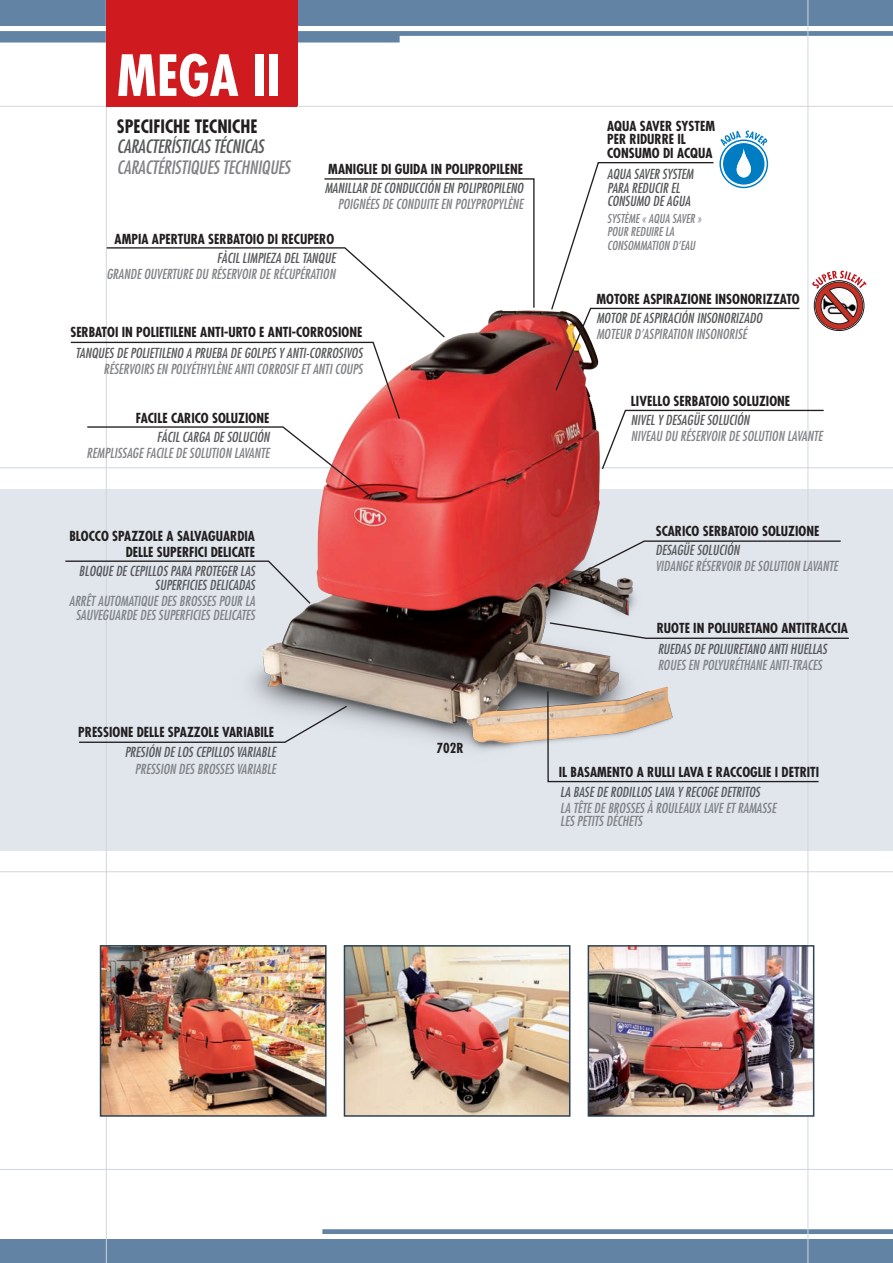
<style>
.page{position:relative;width:893px;height:1263px;background:#fff}
.page>*{position:absolute;margin:0;border:0;box-sizing:border-box;transform-origin:0 0}
.t1{font:700 condensed 55.2px "Futura";color:#fff}
.t2{font:italic condensed 18px "Futura";letter-spacing:-.01em;color:#808285}
.t3{font:italic condensed 18px "Futura";letter-spacing:-.01em;color:#57585a}
.t4{font:700 condensed 18px "Futura";color:#231f20}
.t5{font:italic condensed 13.5px "Futura";color:#808285}
.t6{font:700 condensed 13.5px/13.5px "Futura";color:#231f20}
.t7{font:italic condensed 13.5px/13.5px "Futura";color:#57585a}
.t8{font:italic condensed 12.15px/13.5px "Futura";color:#808285}
.t9{font:italic condensed 12px/13.5px "Futura";color:#808285}
</style>
<div class="page">
<div style="left:0;top:0;width:893px;height:26px;background:#6283a3"></div>
<svg style="left:0;top:31px;width:893px;height:12px"></svg>
<div style="left:0;top:1239px;width:893px;height:24px;background:#6283a3"></div>
<svg style="left:322px;top:1222px;width:571px;height:12px"></svg>
<div style="left:0;top:489px;width:893px;height:361px;background:#e1e6ed"></div>
<hr style="left:106px;top:0;width:1px;height:1263px;background:#d0d6de">
<hr style="left:0;top:467px;width:893px;height:1px;background:#d0d6de">
<hr style="left:0;top:871px;width:893px;height:1px;background:#d0d6de">
<hr style="left:0;top:106px;width:893px;height:1px;background:#d0d6de">
<hr style="left:0;top:1169px;width:893px;height:1px;background:#d0d6de">
<hr style="left:807px;top:0;width:1px;height:1263px;background:#d0d6de">
<img style="left:250px;top:310px;width:418px;height:441px">
<div style="left:106px;top:0;width:191px;height:106px;background:#cf1a20"></div>
<img style="left:591px;top:948px;width:220px;height:166px">
<div style="left:588px;top:945px;width:226px;height:172px;border:2px solid #2c4255"></div>
<img style="left:103px;top:948px;width:221px;height:166px">
<div style="left:100px;top:945px;width:227px;height:172px;border:2px solid #2c4255"></div>
<img style="left:347px;top:948px;width:220px;height:166px">
<div style="left:344px;top:945px;width:226px;height:172px;border:2px solid #2c4255"></div>
<svg style="left:547px;top:690px;width:272px;height:93px"></svg>
<svg style="left:601px;top:409px;width:224px;height:62px"></svg>
<svg style="left:548px;top:621px;width:301px;height:19px"></svg>
<svg style="left:79px;top:704px;width:269px;height:40px"></svg>
<svg style="left:65px;top:560px;width:247px;height:45px"></svg>
<svg style="left:566px;top:540px;width:275px;height:42px"></svg>
<svg style="left:86px;top:426px;width:285px;height:71px"></svg>
<svg style="left:70px;top:178px;width:465px;height:242px"></svg>
<svg style="left:812px;top:271px;width:55px;height:58px"></svg>
<svg style="left:550px;top:130px;width:250px;height:262px"></svg>
<h1 class="t1" style="left:117px;top:40px;width:165px">MEGA II</h1>
<h2 class="t4" style="left:117px;top:115px;width:142px">SPECIFICHE TECNICHE</h2>
<h2 class="t3" style="left:117px;top:136px;width:42px">CARACTERÍSTI</h2>
<h2 class="t3" style="left:190px;top:136px;width:74px">CAS TÉCNI CAS</h2>
<h2 class="t2" style="left:117px;top:156px;width:161px">CARACTÉRISTIQUES TECHNIQUES</h2>
<p class="t6" style="left:328px;top:162px;width:17px">MANIGLIE</p>
<p class="t6" style="left:381px;top:162px;width:22px">DI GUIDA</p>
<p class="t6" style="left:431px;top:162px;width:22px">IN POLIPROPILENE</p>
<p class="t7" style="left:325px;top:181px;width:72px">MANILLAR DE CONDU</p>
<p class="t7" style="left:414px;top:181px;width:49px">CCIÓN EN POLIPROPILENO</p>
<p class="t5" style="left:338px;top:196px;width:70px">POIGN ÉES DE CONDUITE</p>
<p class="t5" style="left:441px;top:196px;width:79px">EN POLYPROPYLÈNE</p>
<p class="t6" style="left:115px;top:232px;width:15px">AMPIA</p>
<p class="t6" style="left:152px;top:232px;width:8px">APERTURA</p>
<p class="t6" style="left:208px;top:232px;width:8px">SERBATOIO</p>
<p class="t6" style="left:268px;top:232px;width:22px">DI RECUPERO</p>
<p class="t7" style="left:217px;top:251px;width:32px">FÀCIL LIMPIEZ</p>
<p class="t7" style="left:276px;top:251px;width:56px">A DEL TANQUE</p>
<p class="t5" style="left:106px;top:266px;width:45px">GRANDE OUVERTURE</p>
<p class="t5" style="left:196px;top:266px;width:32px">DU RÉSERVOIR</p>
<p class="t5" style="left:259px;top:266px;width:62px">DE RÉCUPÉRATION</p>
<p class="t6" style="left:70px;top:326px;width:13px">SERBATOI</p>
<p class="t6" style="left:122px;top:326px;width:21px">IN POLIETILENE</p>
<p class="t6" style="left:200px;top:326px;width:7px">ANTI</p>
<p class="t6" style="left:224px;top:326px;width:12px">-URTO</p>
<p class="t6" style="left:259px;top:326px;width:16px">E ANTI</p>
<p class="t6" style="left:292px;top:326px;width:12px">-CORROSIONE</p>
<p class="t7" style="left:76px;top:346px;width:61px">TANQUES DE POLIETILENO</p>
<p class="t7" style="left:186px;top:346px;width:15px">A PRUEB</p>
<p class="t7" style="left:222px;top:346px;width:29px">A DE GOLPES</p>
<p class="t7" style="left:279px;top:346px;width:43px">Y ANTI-CORROSIVOS</p>
<p class="t5" style="left:103px;top:361px;width:17px">RÉSERVOIRS</p>
<p class="t5" style="left:157px;top:361px;width:112px">EN POLYÉTH YLÈNE ANTI CORROSIF</p>
<p class="t5" style="left:301px;top:361px;width:46px">ET ANTI COUPS</p>
<p class="t6" style="left:136px;top:411px;width:12px">FACILE</p>
<p class="t6" style="left:171px;top:411px;width:8px">CARICO</p>
<p class="t6" style="left:212px;top:411px;width:8px">SOLUZIONE</p>
<p class="t7" style="left:157px;top:430px;width:114px">FÁCIL CA RGA DE SOLUCIÓN</p>
<p class="t5" style="left:87px;top:445px;width:12px">REMPLISS</p>
<p class="t5" style="left:127px;top:445px;width:69px">AGE FACILE DE SOLUTION</p>
<p class="t5" style="left:234px;top:445px;width:27px">LAVANTE</p>
<p class="t6" style="left:69px;top:529px;width:14px">BLOCCO</p>
<p class="t6" style="left:112px;top:529px;width:8px">SPAZZOLE</p>
<p class="t6" style="left:167px;top:529px;width:18px">A SALVAGUARDIA</p>
<p class="t6" style="left:126px;top:545px;width:7px">DELLE</p>
<p class="t6" style="left:157px;top:545px;width:7px">SUPERFICI</p>
<p class="t6" style="left:211px;top:545px;width:7px">DELICATE</p>
<p class="t7" style="left:79px;top:565px;width:62px">BLOQUE DE CEPILLOS</p>
<p class="t7" style="left:170px;top:565px;width:31px">PARA PROTEGER</p>
<p class="t7" style="left:240px;top:565px;width:15px">LAS</p>
<p class="t7" style="left:155px;top:578px;width:6px">SUPERFI</p>
<p class="t7" style="left:189px;top:578px;width:66px">CIES DELICADAS</p>
<p class="t5" style="left:69px;top:593px;width:42px">ARRÊT AUTOM</p>
<p class="t5" style="left:128px;top:593px;width:58px">ATIQUE DES BROSSES</p>
<p class="t5" style="left:219px;top:593px;width:7px">POUR</p>
<p class="t5" style="left:245px;top:593px;width:12px">LA</p>
<p class="t5" style="left:76px;top:606px;width:18px">SAUVEGU</p>
<p class="t5" style="left:115px;top:606px;width:50px">ARDEDESSUPERFI</p>
<p class="t5" style="left:193px;top:606px;width:55px">CIES DELICATES</p>
<p class="t6" style="left:78px;top:725px;width:14px">PRESSIONE</p>
<p class="t6" style="left:137px;top:725px;width:7px">DELLE</p>
<p class="t6" style="left:168px;top:725px;width:8px">SPAZZOLE</p>
<p class="t6" style="left:222px;top:725px;width:7px">VARIABILE</p>
<p class="t7" style="left:125px;top:746px;width:12px">PRESIÓN</p>
<p class="t7" style="left:164px;top:746px;width:43px">DE LOS CEPILLOS</p>
<p class="t7" style="left:237px;top:746px;width:31px">VARIABLE</p>
<p class="t5" style="left:135px;top:760px;width:12px">PRESSION</p>
<p class="t5" style="left:179px;top:760px;width:25px">DES BROSSES</p>
<p class="t5" style="left:237px;top:760px;width:31px">VARIABLE</p>
<p class="t6" style="left:436px;top:741px;width:28px">702R</p>
<p class="t6" style="left:607px;top:119px;width:109px">AQUA SAVER SYSTEM<br>PER RIDURRE IL<br>CONSUMO DI ACQUA</p>
<p class="t7" style="left:607px;top:168px;width:84px">AQUA SAVER SYSTEM<br>PARA REDUCIR EL<br>CONSUMO DE AGUA</p>
<p class="t9" style="left:607px;top:212px;width:96px">SYSTÈME « AQ UA SAVER »<br>POUR REDUIRE</p>
<p class="t8" style="left:607px;top:225px;width:90px;text-indent:58px">LA<br>CONSOMMATION D’EAU</p>
<p class="t6" style="left:596px;top:292px;width:18px">MOTORE</p>
<p class="t6" style="left:643px;top:292px;width:8px">ASPIRAZIONE</p>
<p class="t6" style="left:715px;top:292px;width:8px">INSONORIZZATO</p>
<p class="t7" style="left:596px;top:311px;width:15px">MOTOR</p>
<p class="t7" style="left:630px;top:311px;width:74px">DE ASPIRACIÓN INSONORIZ</p>
<p class="t7" style="left:744px;top:311px;width:14px">ADO</p>
<p class="t5" style="left:596px;top:326px;width:15px">MOTEUR</p>
<p class="t5" style="left:634px;top:326px;width:45px">D’ASPIRATION</p>
<p class="t5" style="left:695px;top:326px;width:7px">INSONORIS</p>
<p class="t5" style="left:742px;top:326px;width:6px">É</p>
<p class="t6" style="left:631px;top:394px;width:12px">LIVELLO</p>
<p class="t6" style="left:674px;top:394px;width:8px">SERBATOIO</p>
<p class="t6" style="left:733px;top:394px;width:8px">SOLUZIONE</p>
<p class="t7" style="left:631px;top:413px;width:110px">NIVEL Y DESAGÜE SOLUCIÓN</p>
<p class="t5" style="left:631px;top:428px;width:66px">NIVEAU DU RÉSERVOIR</p>
<p class="t5" style="left:728px;top:428px;width:21px">DE SOLUTION</p>
<p class="t5" style="left:787px;top:428px;width:27px">LAVANTE</p>
<p class="t6" style="left:656px;top:525px;width:14px">SCARICO</p>
<p class="t6" style="left:703px;top:525px;width:8px">SERBATOIO</p>
<p class="t6" style="left:762px;top:525px;width:8px">SOLUZIONE</p>
<p class="t7" style="left:655px;top:543px;width:75px">DESAGÜE SOLUCIÓN</p>
<p class="t5" style="left:655px;top:558px;width:57px">VIDANGE RÉSERVOIR</p>
<p class="t5" style="left:744px;top:558px;width:21px">DE SOLUTION</p>
<p class="t5" style="left:802px;top:558px;width:27px">LAVANTE</p>
<p class="t6" style="left:657px;top:621px;width:15px">RUOTE</p>
<p class="t6" style="left:693px;top:621px;width:22px">IN POLIURETANO</p>
<p class="t6" style="left:781px;top:621px;width:8px">ANTITRACCIA</p>
<p class="t7" style="left:658px;top:642px;width:56px">RUEDASDE POLIURET</p>
<p class="t7" style="left:747px;top:642px;width:50px">ANO ANTI HUELL</p>
<p class="t7" style="left:817px;top:642px;width:11px">AS</p>
<p class="t5" style="left:658px;top:657px;width:13px">ROUES</p>
<p class="t5" style="left:688px;top:657px;width:130px">EN POLYURÉTHANE ANTI-TRACES</p>
<p class="t6" style="left:559px;top:766px;width:20px">IL BASAMENTO</p>
<p class="t6" style="left:637px;top:766px;width:17px">A RULLI</p>
<p class="t6" style="left:678px;top:766px;width:8px">LAVA</p>
<p class="t6" style="left:707px;top:766px;width:16px">E RACCOGLIE</p>
<p class="t6" style="left:775px;top:766px;width:13px">I DETRITI</p>
<p class="t7" style="left:560px;top:785px;width:57px">LA BASE DE RODILLOS</p>
<p class="t7" style="left:654px;top:785px;width:73px">LAVA Y RECOGE DETRITOS</p>
<p class="t5" style="left:560px;top:800px;width:54px">LA TÊTE DE BROSSES</p>
<p class="t5" style="left:647px;top:800px;width:15px">À ROULE</p>
<p class="t5" style="left:683px;top:800px;width:85px">AUX LAVE ET RAMASSE</p>
<p class="t5" style="left:560px;top:813px;width:23px">LES PETITS</p>
<p class="t5" style="left:606px;top:813px;width:22px">DÉCHETS</p>
</div>
